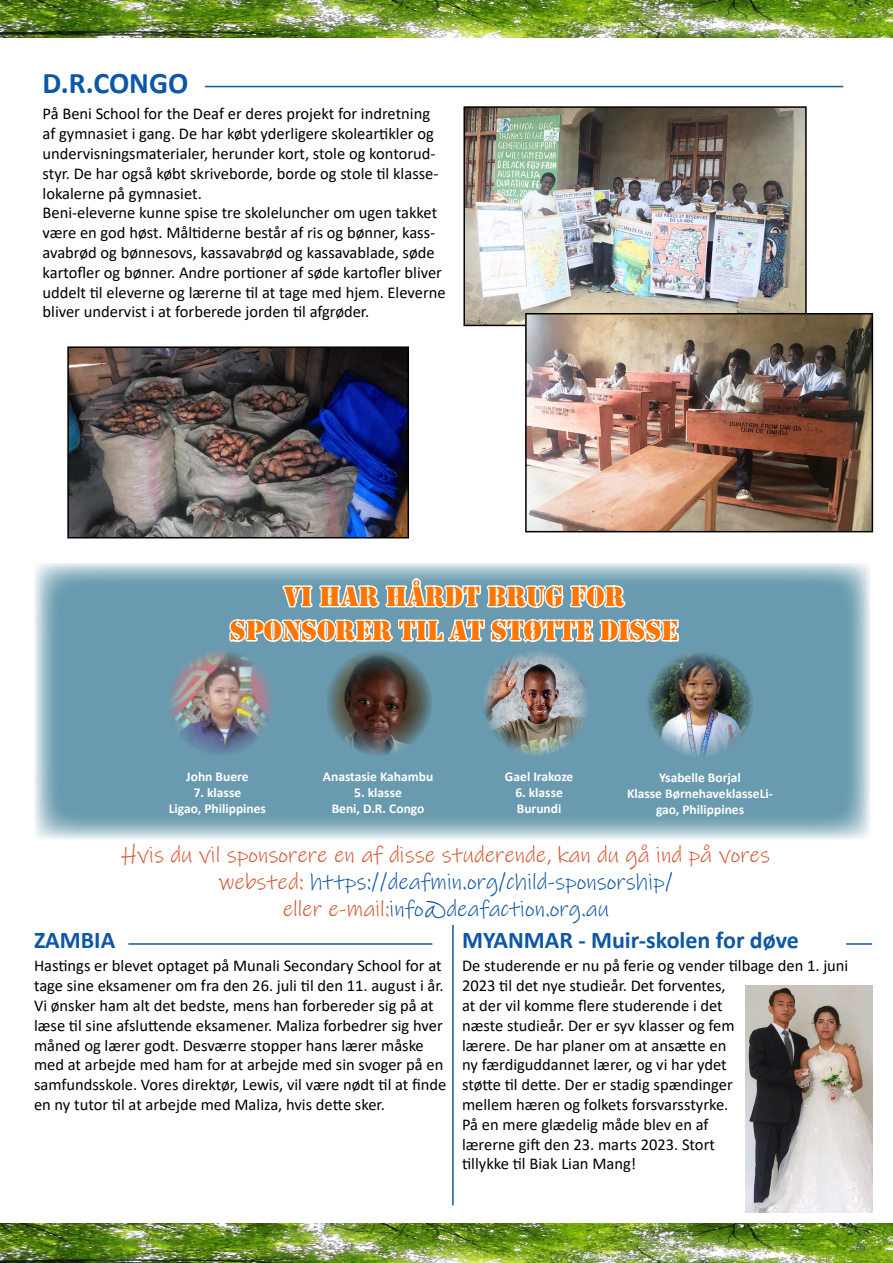
<style>
.page{position:relative;width:893px;height:1263px;background:#fff}
.page>*{position:absolute;margin:0;border:0;box-sizing:border-box;transform-origin:0 0}
.t1{font:700 30px "Calibri";color:#0d57a8}
.t2{font:28.5px/34.2px "Stencil";color:#ff7500;text-align:center}
.t3{font:700 24px "Calibri";color:#0d57a8}
.t4{font:22.5px/27px "Ink Free";color:#d3552d;text-align:center}
.t5{font:16.5px/19.8px "Calibri";color:#000}
.t6{font:700 13.5px/16.2px "Calibri";color:#fff;text-align:center}
.s1{color:#0d57a8}
</style>
<div class="page">
<img style="left:1px;top:0;width:892px;height:37px">
<img style="left:1px;top:1224px;width:892px;height:38px">
<hr style="left:205px;top:86px;width:638px;height:1px;background:#0d57a8">
<img style="left:70px;top:349px;width:336px;height:186px">
<div style="left:67px;top:346px;width:342px;height:192px;border:2px solid #000"></div>
<img style="left:466px;top:109px;width:338px;height:214px">
<div style="left:463px;top:106px;width:344px;height:220px;border:2px solid #000"></div>
<img style="left:528px;top:316px;width:342px;height:213px">
<div style="left:525px;top:313px;width:348px;height:219px;border:2px solid #000"></div>
<svg style="left:34px;top:563px;width:836px;height:276px;background:#79a5b7"></svg>
<svg style="left:227px;top:576px;width:454px;height:89px"></svg>
<img style="left:326px;top:650px;width:106px;height:106px;border-radius:53px">
<img style="left:483px;top:650px;width:106px;height:106px;border-radius:53px">
<img style="left:168px;top:649px;width:106px;height:107px;border-radius:53px">
<img style="left:647px;top:651px;width:106px;height:106px;border-radius:53px">
<hr style="left:128px;top:943px;width:304px;height:2px;background:#0d57a8">
<hr style="left:846px;top:943px;width:26px;height:2px;background:#0d57a8">
<hr style="left:452px;top:925px;width:2px;height:280px;background:#0d57a8">
<img style="left:746px;top:986px;width:127px;height:227px">
<h1 class="t1" style="left:43px;top:62px;width:147px">D.R.CONGO</h1>
<p class="t5" style="left:43px;top:104px;width:405px">På Beni School for the Deaf er deres projekt for indretning af gymnasiet i gang. De har købt yderligere skoleartikler og undervisningsmaterialer, herunder kort, stole og kontorud&shy;styr. De har også købt skriveborde, borde og stole til klasse&shy;lokalerne på gymnasiet.<br>Beni-eleverne kunne spise tre skoleluncher om ugen takket være en god høst. Måltiderne består af ris og bønner, kass&shy;avabrød og bønnesovs, kassavabrød og kassavablade, søde kartofler og bønner. Andre portioner af søde kartofler bliver uddelt til eleverne og lærerne til at tage med hjem. Eleverne bliver undervist i at forberede jorden til afgrøder.</p>
<h2 class="t2" style="left:230px;top:580px;width:450px">VI HAR HÅRDT BRUG FOR<br>SPONSORER TIL AT STØTTE DISSE</h2>
<p class="t6" style="left:186px;top:768px;width:64px">John Buere</p>
<p class="t6" style="left:169px;top:784px;width:99px">7. klasse<br>Ligao, Philippines</p>
<p class="t6" style="left:323px;top:768px;width:112px">Anastasie Kahambu</p>
<p class="t6" style="left:332px;top:784px;width:94px">5. klasse<br>Beni, D.R. Congo</p>
<p class="t6" style="left:505px;top:768px;width:70px">Gael Irakoze</p>
<p class="t6" style="left:515px;top:784px;width:49px;text-align:left">6. klasse<br>Burundi</p>
<p class="t6" style="left:627px;top:769px;width:147px">Ysabelle Borjal<br>Klasse BørnehaveklasseLi&shy;gao, Philippines</p>
<h3 class="t4" style="left:122px;top:841px;width:650px">Hvis du vil sponsorere en af disse studerende, kan du gå ind på vores websted: <span class="s1">https://deafmin.org/child-sponsorship/<br></span>eller e-mail:<span class="s1">info@deafaction.org.au</span></h3>
<h3 class="t3" style="left:34px;top:923px;width:83px">ZAMBIA</h3>
<p class="t5" style="left:34px;top:955px;width:414px">Hastings er blevet optaget på Munali Secondary School for at tage sine eksamener om fra den 26. juli til den 11. august i år.<br>Vi ønsker ham alt det bedste, mens han forbereder sig på at læse til sine afsluttende eksamener. Maliza forbedrer sig hver måned og lærer godt. Desværre stopper hans lærer måske med at arbejde med ham for at arbejde med sin svoger på en samfundsskole. Vores direktør, Lewis, vil være nødt til at finde en ny tutor til at arbejde med Maliza, hvis dette sker.</p>
<h3 class="t3" style="left:462px;top:923px;width:338px">MYANMAR - Muir-skolen for døve</h3>
<p class="t5" style="left:462px;top:955px;width:388px">De studerende er nu på ferie og vender tilbage den 1. juni 2023 til det nye studieår. Det forventes,<br>at der vil komme flere studerende i det<br>næste studieår. Der er syv klasser og fem<br>lærere. De har planer om at ansætte en<br>ny færdiguddannet lærer, og vi har ydet<br>støtte til dette. Der er stadig spændinger<br>mellem hæren og folkets forsvarsstyrke.<br>På en mere glædelig måde blev en af<br>lærerne gift den 23. marts 2023. Stort<br>tillykke til Biak Lian Mang!</p>
</div>
